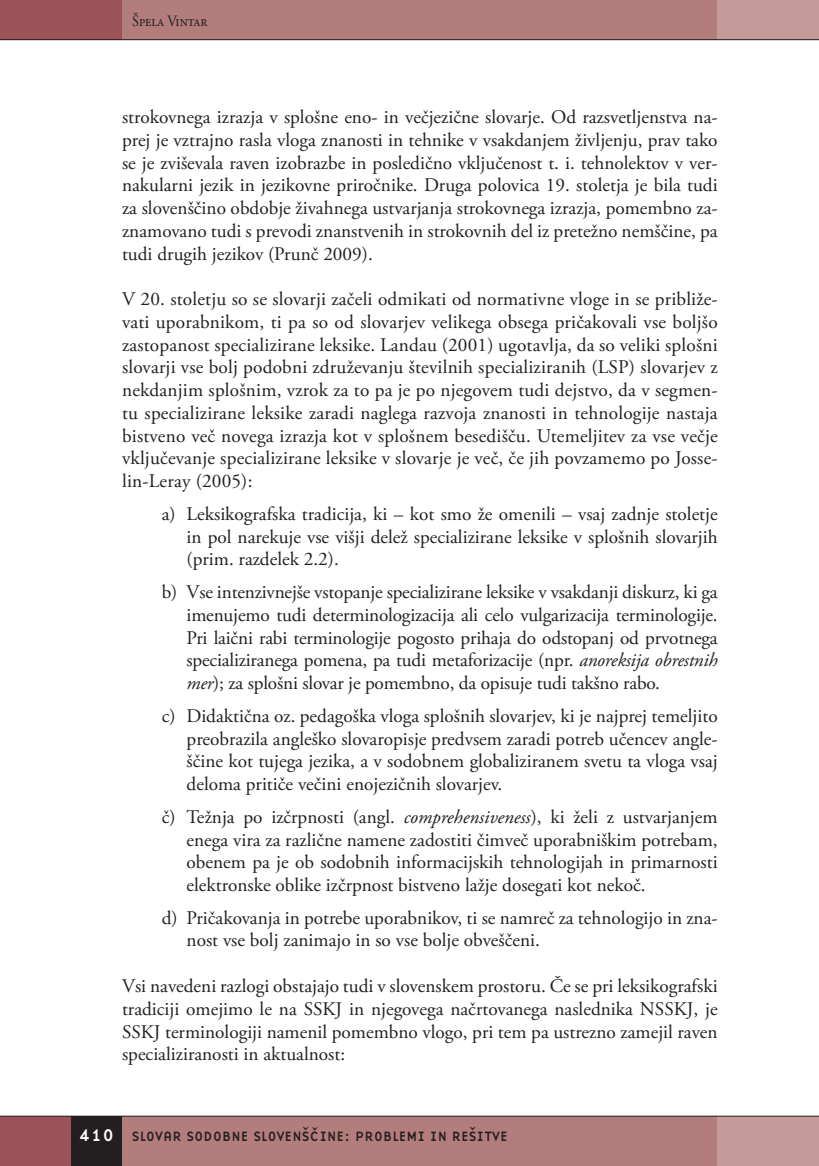
<style>
.page{position:relative;width:819px;height:1166px;background:#fff}
.page>*{position:absolute;margin:0;border:0;box-sizing:border-box;transform-origin:0 0}
.t1{font:19.25px/22.8px "Adobe Garamond Pro";letter-spacing:-.01em;color:#231f20;text-align:justify}
.t2{font:15.75px "Adobe Garamond Pro";color:#231f20;scale:.9 1}
.t3{font:14px "Base Nine";color:#231f20}
.s1{font-style:italic}
.s2{font-size:17.5px;color:#fff}
</style>
<div class="page">
<div style="left:122px;top:0;width:596px;height:40px;background:#b37d7c"></div>
<div style="left:0;top:1116px;width:71px;height:50px;background:#9b5358"></div>
<div style="left:122px;top:1116px;width:620px;height:50px;background:#b37d7c"></div>
<div style="left:71px;top:1116px;width:51px;height:50px;background:#231f20"></div>
<div style="left:717px;top:1116px;width:101px;height:50px;background:#c59b99"></div>
<div style="left:717px;top:0;width:101px;height:40px;background:#c59b99"></div>
<div style="left:0;top:0;width:122px;height:40px;background:#9b5358"></div>
<hr style="left:0;top:39px;width:818px;height:1px;background:#231f20">
<hr style="left:0;top:1116px;width:818px;height:1px;background:#231f20">
<p class="t2" style="left:132px;top:11px;width:85px">Špela Vintar</p>
<p class="t1" style="left:122px;top:106px;width:597px">strokovnega izrazja v splošne eno- in večjezične slovarje. Od razsvetljenstva na&shy;prej je vztrajno rasla vloga znanosti in tehnike v vsakdanjem življenju, prav tako se je zviševala raven izobrazbe in posledično vključenost t. i. tehnolektov v ver&shy;nakularni jezik in jezikovne priročnike. Druga polovica 19. stoletja je bila tudi za slovenščino obdobje živahnega ustvarjanja strokovnega izrazja, pomembno za&shy;znamovano tudi s prevodi znanstvenih in strokovnih del iz pretežno nemščine, pa tudi drugih jezikov (Prunč 2009).</p>
<p class="t1" style="left:122px;top:288px;width:597px">V 20. stoletju so se slovarji začeli odmikati od normativne vloge in se približe&shy;vati uporabnikom, ti pa so od slovarjev velikega obsega pričakovali vse boljšo zastopanost specializirane leksike. Landau (2001) ugotavlja, da so veliki splošni slovarji vse bolj podobni združevanju številnih specializiranih (LSP) slovarjev z nekdanjim splošnim, vzrok za to pa je po njegovem tudi dejstvo, da v segmen&shy;tu specializirane leksike zaradi naglega razvoja znanosti in tehnologije nastaja bistveno več novega izrazja kot v splošnem besedišču. Utemeljitev za vse večje vključevanje specializirane leksike v slovarje je več, če jih povzamemo po Josse&shy;lin-Leray (2005):</p>
<p class="t1" style="left:186px;top:503px;width:532px;text-indent:-25px">a) Leksikografska tradicija, ki – kot smo že omenili – vsaj zadnje stoletje in pol narekuje vse višji delež specializirane leksike v splošnih slovarjih (prim. razdelek 2.2).</p>
<p class="t1" style="left:186px;top:581px;width:532px;text-indent:-25px">b) Vse intenzivnejše vstopanje specializirane leksike v vsakdanji diskurz, ki ga imenujemo tudi determinologizacija ali celo vulgarizacija terminologije.<br>Pri laični rabi terminologije pogosto prihaja do odstopanj od prvotnega specializiranega pomena, pa tudi metaforizacije (npr. <span class="s1">anoreksija obrestnih mer</span>); za splošni slovar je pomembno, da opisuje tudi takšno rabo.</p>
<p class="t1" style="left:186px;top:705px;width:533px;text-indent:-25px">c) Didaktična oz. pedagoška vloga splošnih slovarjev, ki je najprej temeljito preobrazila angleško slovaropisje predvsem zaradi potreb učencev angle&shy;ščine kot tujega jezika, a v sodobnem globaliziranem svetu ta vloga vsaj deloma pritiče večini enojezičnih slovarjev.</p>
<p class="t1" style="left:186px;top:806px;width:532px;text-indent:-25px">č) Težnja po izčrpnosti (angl. <span class="s1">comprehensiveness</span>), ki želi z ustvarjanjem enega vira za različne namene zadostiti čimveč uporabniškim potrebam, obenem pa je ob sodobnih informacijskih tehnologijah in primarnosti elektronske oblike izčrpnost bistveno lažje dosegati kot nekoč.</p>
<p class="t1" style="left:186px;top:907px;width:532px;text-indent:-25px">d) Pričakovanja in potrebe uporabnikov, ti se namreč za tehnologijo in zna&shy;nost vse bolj zanimajo in so vse bolje obveščeni.</p>
<p class="t1" style="left:122px;top:975px;width:597px">Vsi navedeni razlogi obstajajo tudi v slovenskem prostoru. Če se pri leksikografski tradiciji omejimo le na SSKJ in njegovega načrtovanega naslednika NSSKJ, je SSKJ terminologiji namenil pomembno vlogo, pri tem pa ustrezno zamejil raven specializiranosti in aktualnost:</p>
<p class="t3" style="left:79px;top:1126px;width:430px"><span class="s2">410</span> SLOVAR SODOBNE SLOVENŠCˇINE: PROBLEMI IN REŠITVE</p>
</div>
